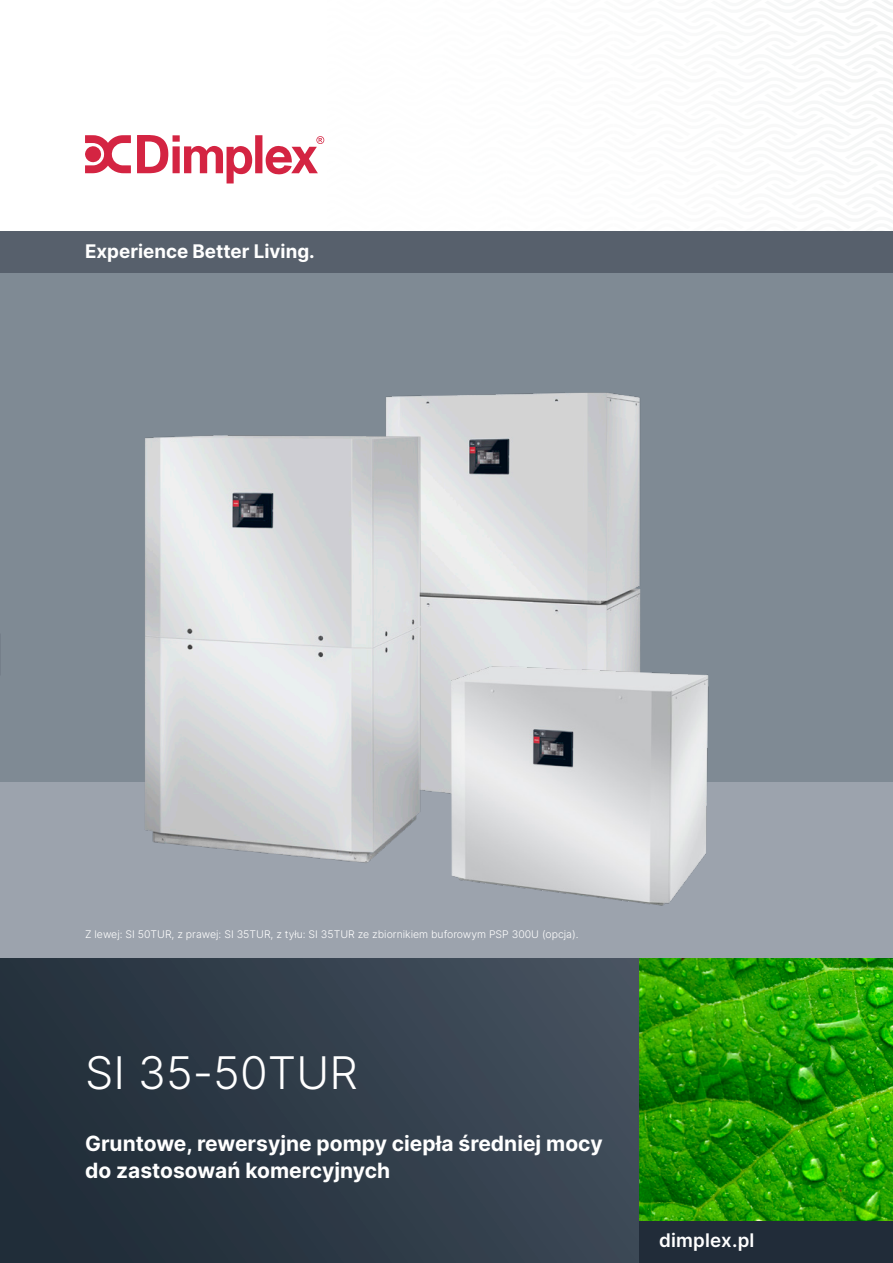
<style>
.page{position:relative;width:893px;height:1263px;background:#fff}
.page>*{position:absolute;margin:0;border:0;box-sizing:border-box;transform-origin:0 0}
.t1{font:300 45px "Inter";color:#fff}
.t2{font:700 21px/27px "Inter";color:#fff}
.t3{font:700 18.75px "Inter";color:#fff}
.t4{font:600 18.75px "Inter";letter-spacing:.01em;color:#fff}
.t5{font:300 10.5px "Inter";color:#fff}
</style>
<div class="page">
<svg style="left:0;top:958px;width:640px;height:305px;background:#303c49"></svg>
<div style="left:640px;top:1220px;width:253px;height:43px;background:#212c39"></div>
<div style="left:0;top:231px;width:893px;height:42px;background:#57606c"></div>
<img style="left:640px;top:958px;width:253px;height:262px">
<div style="left:0;top:273px;width:893px;height:509px;background:#7f8a94"></div>
<div style="left:0;top:782px;width:893px;height:176px;background:#9ca3ad"></div>
<img style="left:386px;top:392px;width:255px;height:260px">
<img style="left:439px;top:652px;width:270px;height:254px">
<img style="left:145px;top:414px;width:294px;height:449px">
<svg style="left:85px;top:135px;width:46px;height:38px"></svg>
<svg style="left:137px;top:0;width:756px;height:184px"></svg>
<h3 class="t3" style="left:85px;top:238px;width:231px">Experience Better Living.</h3>
<p class="t5" style="left:85px;top:927px;width:495px">Z lewej: SI 50TUR, z prawej: SI 35TUR, z tyłu: SI 35TUR ze zbiornikiem buforowym PSP 300U (opcja).</p>
<h1 class="t1" style="left:85px;top:1041px;width:274px">SI 35-50TUR</h1>
<h2 class="t2" style="left:85px;top:1129px;width:519px">Gruntowe, rewersyjne pompy ciepła średniej mocy do zastosowań komercyjnych</h2>
<h3 class="t4" style="left:659px;top:1226px;width:97px">dimplex.pl</h3>
</div>
